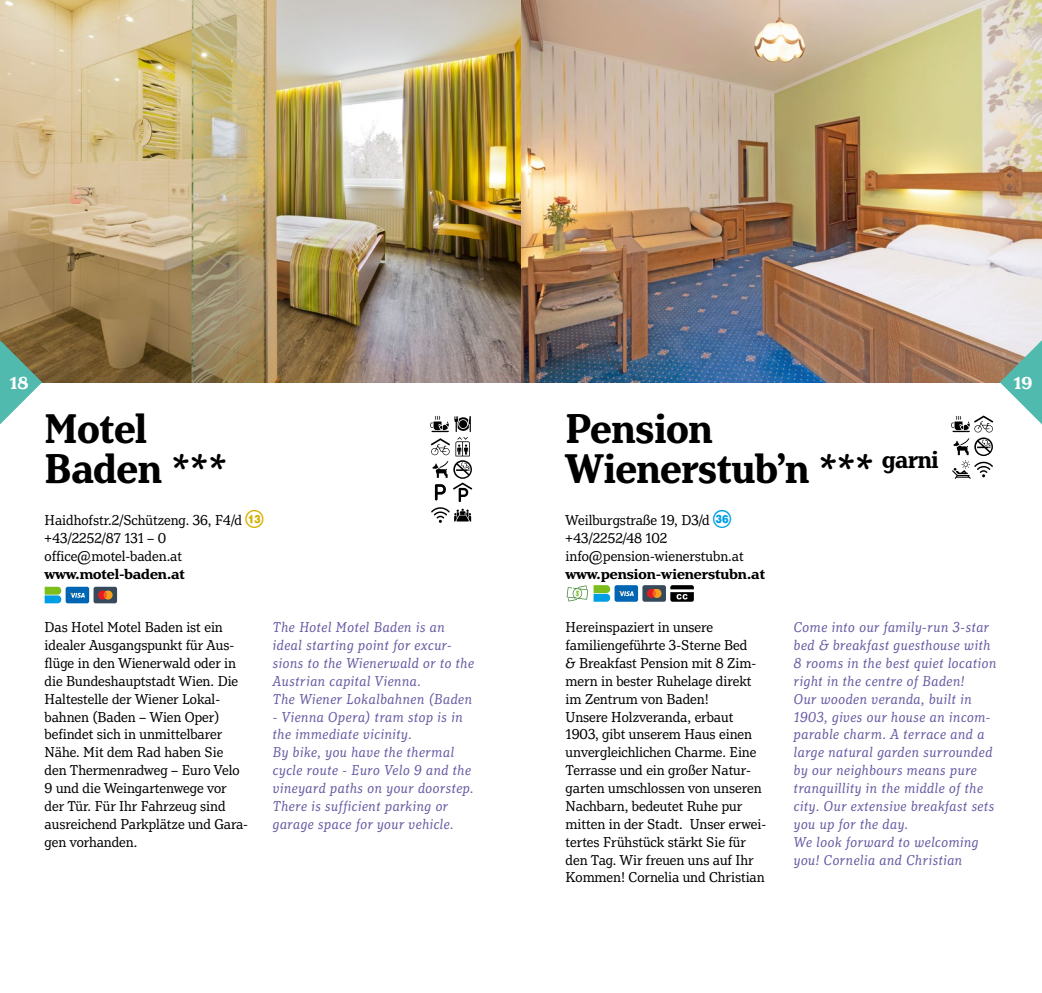
<style>
.page{position:relative;width:1042px;height:993px;background:#fff}
.page>*{position:absolute;margin:0;border:0;box-sizing:border-box;transform-origin:0 0}
.t1{font:700 condensed 43.75px/40.2px "Henriette";color:#000}
.t2{font:700 18.2px "Henriette";color:#fff}
.t3{font:condensed 15.05px/17.8px "Henriette";color:#000}
.t4{font:italic condensed 15.05px/17.8px "Henriette";letter-spacing:.04em;color:#6859a2}
.t5{font:700 15.05px "Henriette";letter-spacing:-.005em;color:#000}
.s1{font-family:"Grasl Ziffern Three";font-stretch:normal;color:#d7ae00}
.s2{font-family:"Grasl Ziffern Three";font-stretch:normal;color:#009fe3}
</style>
<div class="page">
<img style="left:0;top:0;width:1042px;height:382px">
<div style="left:66px;top:586px;width:23px;height:17px;background:#0066b3;border-radius:2px"></div>
<svg style="left:70px;top:592px;width:15px;height:5px"></svg>
<div style="left:94px;top:586px;width:23px;height:17px;background:#364a5c;border-radius:2px"></div>
<svg style="left:98px;top:590px;width:15px;height:9px"></svg>
<svg style="left:45px;top:586px;width:16px;height:17px"></svg>
<svg style="left:951px;top:415px;width:42px;height:64px"></svg>
<svg style="left:430px;top:416px;width:42px;height:106px"></svg>
<div style="left:614px;top:585px;width:24px;height:16px;background:#0066b3;border-radius:2px"></div>
<svg style="left:619px;top:591px;width:15px;height:5px"></svg>
<div style="left:642px;top:585px;width:24px;height:16px;background:#364a5c;border-radius:2px"></div>
<svg style="left:647px;top:589px;width:14px;height:8px"></svg>
<svg style="left:670px;top:585px;width:24px;height:16px"></svg>
<svg style="left:567px;top:585px;width:43px;height:16px"></svg>
<svg style="left:0;top:340px;width:42px;height:84px"></svg>
<svg style="left:1000px;top:340px;width:42px;height:84px"></svg>
<p class="t2" style="left:10px;top:371px;width:21px">18</p>
<p class="t2" style="left:1013px;top:371px;width:20px">19</p>
<h1 class="t1" style="left:45px;top:408px;width:184px">Motel<br>Baden ***</h1>
<p class="t3" style="left:45px;top:511px;width:220px">Haidhofstr.2/Schützeng. 36, F4/d <span class="s1">m </span>+43/2252/87 131 – 0 office@motel-baden.at</p>
<p class="t5" style="left:45px;top:564px;width:142px">www.motel-baden.at</p>
<p class="t3" style="left:45px;top:618px;width:205px">Das Hotel Motel Baden ist ein idealer Ausgangspunkt für Aus&shy;flüge in den Wienerwald oder in die Bundeshauptstadt Wien. Die<br>Haltestelle der Wiener Lokal&shy;bahnen (Baden – Wien Oper) befindet sich in unmittelbarer<br>Nähe. Mit dem Rad haben Sie den Thermenradweg – Euro Velo<br>9 und die Weingartenwege vor der Tür. Für Ihr Fahrzeug sind ausreichend Parkplätze und Gara&shy;gen vorhanden.</p>
<p class="t4" style="left:273px;top:618px;width:203px">The Hotel Motel Baden is an ideal starting point for excur&shy;sions to the Wienerwald or to the<br>Austrian capital Vienna.<br>The Wiener Lokalbahnen (Baden</p>
<p class="t4" style="left:273px;top:708px;width:202px">- Vienna Opera) tram stop is in the immediate vicinity.<br>By bike, you have the thermal cycle route - Euro Velo 9 and the vineyard paths on your doorstep.<br>There is sufficient parking or garage space for your vehicle.</p>
<h1 class="t1" style="left:566px;top:408px;width:374px">Pension<br>Wienerstub’n *** <sup>garni</sup></h1>
<p class="t3" style="left:566px;top:511px;width:179px">Weilburgstraße 19, D3/d <span class="s2">J </span>+43/2252/48 102 info@pension-wienerstubn.at</p>
<p class="t5" style="left:566px;top:564px;width:201px">www.pension-wienerstubn.at</p>
<p class="t3" style="left:566px;top:618px;width:202px">Hereinspaziert in unsere familiengeführte 3-Sterne Bed<br>&amp; Breakfast Pension mit 8 Zim&shy;mern in bester Ruhelage direkt im Zentrum von Baden!<br>Unsere Holzveranda, erbaut<br>1903, gibt unserem Haus einen unvergleichlichen Charme. Eine<br>Terrasse und ein großer Natur&shy;garten umschlossen von unseren<br>Nachbarn, bedeutet Ruhe pur mitten in der Stadt. Unser erwei&shy;tertes Frühstück stärkt Sie für den Tag. Wir freuen uns auf Ihr<br>Kommen! Cornelia und Christian</p>
<p class="t4" style="left:794px;top:618px;width:204px">Come into our family-run 3-star bed &amp; breakfast guesthouse with<br>8 rooms in the best quiet location right in the centre of Baden!<br>Our wooden veranda, built in<br>1903, gives our house an incom&shy;parable charm. A terrace and a large natural garden surrounded by our neighbours means pure tranquillity in the middle of the city. Our extensive breakfast sets you up for the day.<br>We look forward to welcoming you! Cornelia and Christian</p>
</div>
